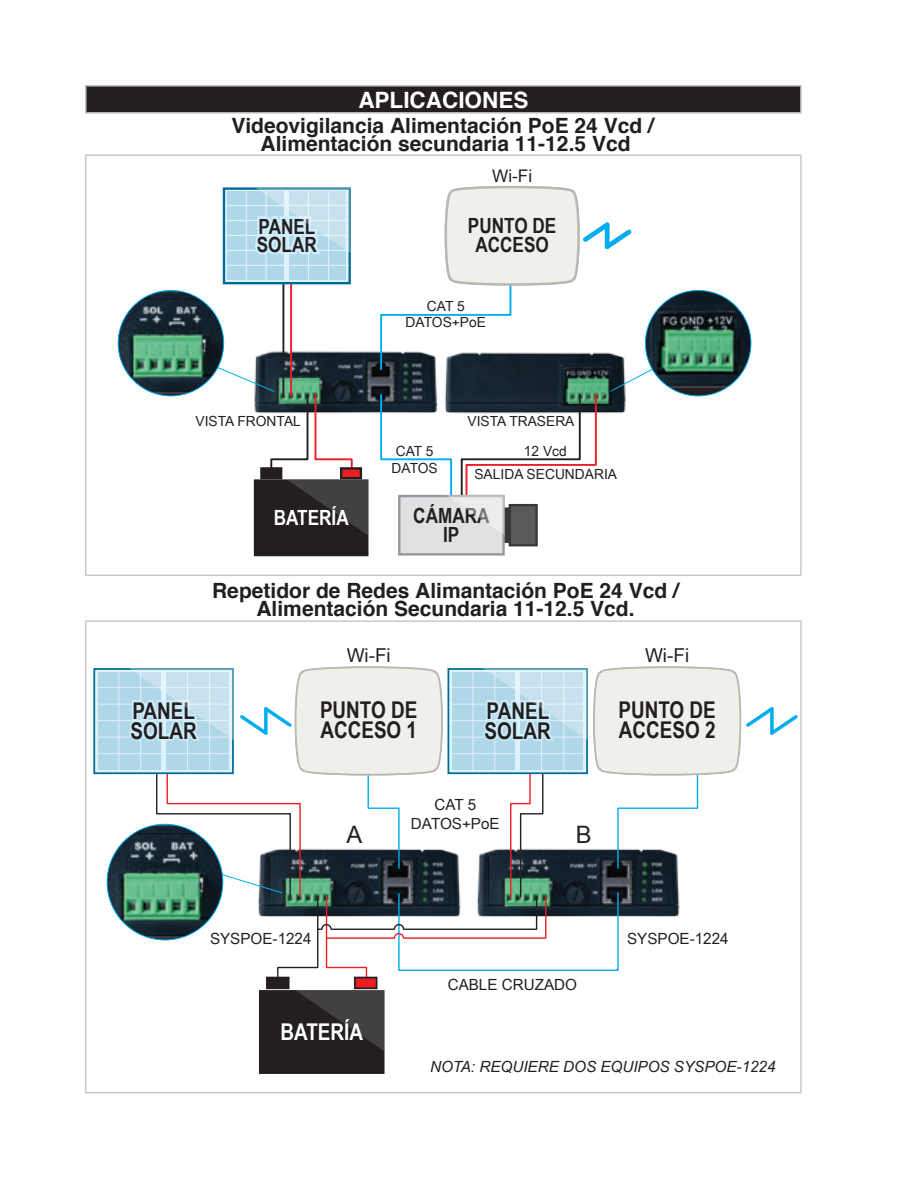
<style>
.page{position:relative;width:918px;height:1188px;background:#fff}
.page>*{position:absolute;margin:0;border:0;box-sizing:border-box;transform-origin:0 0}
.t1{font:24px "Arial Narrow";color:#231f20;scale:1.21 1}
.t2{font:700 23.1px/20.1px "Arial Narrow";color:#231f20}
.t3{font:700 23.1px "Arial Narrow";color:#fff}
.t4{font:700 22.5px "Helvetica";color:#fff}
.t5{font:700 21px/18px "Helvetica";color:#231f20;text-align:center}
.t6{font:700 21px/18.3px "Arial Narrow";color:#231f20;text-align:center}
.t7{font:700 21px "Arial Narrow";color:#fff}
.t8{font:19.2px "Arial Narrow";color:#231f20;scale:1.21 1}
.t9{font:17.4px "Arial Narrow";color:#231f20;scale:1.21 1}
.t10{font:15.3px/18.6px "Arial Narrow";color:#231f20;text-align:center;scale:1.21 1}
.t11{font:italic 15.3px "Arial Narrow";color:#231f20;scale:1.21 1}
.t12{font:14.1px/16.8px "Arial Narrow";color:#231f20;text-align:center;scale:1.21 1}
</style>
<div class="page">
<div style="left:86px;top:86px;width:715px;height:27px;background:#231f20"></div>
<hr style="left:85px;top:85px;width:717px;height:2px;background:#c7c8ca">
<hr style="left:85px;top:87px;width:2px;height:25px;background:#c7c8ca">
<hr style="left:800px;top:87px;width:2px;height:25px;background:#c7c8ca">
<hr style="left:85px;top:112px;width:717px;height:2px;background:#c7c8ca">
<hr style="left:85px;top:154px;width:717px;height:2px;background:#c7c8ca">
<hr style="left:85px;top:156px;width:2px;height:419px;background:#c7c8ca">
<hr style="left:800px;top:156px;width:2px;height:419px;background:#c7c8ca">
<hr style="left:85px;top:575px;width:717px;height:1px;background:#c7c8ca">
<hr style="left:85px;top:620px;width:717px;height:2px;background:#c7c8ca">
<hr style="left:85px;top:622px;width:2px;height:470px;background:#c7c8ca">
<hr style="left:800px;top:622px;width:2px;height:470px;background:#c7c8ca">
<hr style="left:85px;top:1092px;width:717px;height:1px;background:#c7c8ca">
<img style="left:214px;top:321px;width:454px;height:92px">
<hr style="left:290px;top:274px;width:2px;height:122px;background:#ee1d23">
<hr style="left:282px;top:274px;width:2px;height:122px;background:#231f20">
<div style="left:224px;top:189px;width:126px;height:94px;background:#dcf2fc"></div>
<div style="left:223px;top:187px;width:128px;height:97px;border:2px solid #006c95"></div>
<div style="left:289px;top:192px;width:57px;height:88px;background:#b0d7e7"></div>
<div style="left:227px;top:192px;width:57px;height:88px;background:#b0d7e7"></div>
<hr style="left:225px;top:205px;width:122px;height:1px;background:#dcf2fc">
<hr style="left:246px;top:191px;width:1px;height:91px;background:#dcf2fc">
<hr style="left:265px;top:191px;width:2px;height:91px;background:#dcf2fc">
<hr style="left:308px;top:191px;width:1px;height:91px;background:#dcf2fc">
<hr style="left:328px;top:191px;width:1px;height:91px;background:#dcf2fc">
<hr style="left:225px;top:220px;width:122px;height:1px;background:#dcf2fc">
<hr style="left:225px;top:235px;width:122px;height:1px;background:#dcf2fc">
<hr style="left:226px;top:250px;width:123px;height:1px;background:#dcf2fc">
<hr style="left:226px;top:265px;width:123px;height:1px;background:#dcf2fc">
<svg style="left:252px;top:188px;width:98px;height:70px"></svg>
<div style="left:255px;top:481px;width:112px;height:74px;background:#231f20"></div>
<div style="left:254px;top:479px;width:114px;height:77px;border:2px solid #231f20"></div>
<div style="left:504px;top:509px;width:6px;height:33px;background:#383839"></div>
<div style="left:502px;top:507px;width:9px;height:36px;border:2px solid #383839"></div>
<div style="left:398px;top:495px;width:107px;height:61px;background:#e0e1e3;border:2px solid #95979a"></div>
<div style="left:510px;top:505px;width:27px;height:40px;background:#5a5a5d"></div>
<div style="left:509px;top:504px;width:29px;height:42px;border:2px solid #383839"></div>
<svg style="left:379px;top:186px;width:274px;height:349px"></svg>
<svg style="left:215px;top:366px;width:153px;height:169px"></svg>
<img style="left:645px;top:290px;width:106px;height:106px;border-radius:53px">
<img style="left:118px;top:290px;width:106px;height:106px;border-radius:53px">
<div style="left:93px;top:668px;width:141px;height:106px;background:#dcf2fc;border:2px solid #006c95"></div>
<div style="left:98px;top:672px;width:62px;height:98px;background:#b0d7e7"></div>
<hr style="left:96px;top:687px;width:134px;height:1px;background:#dcf2fc">
<hr style="left:118px;top:671px;width:1px;height:101px;background:#dcf2fc">
<hr style="left:96px;top:704px;width:134px;height:1px;background:#dcf2fc">
<hr style="left:96px;top:720px;width:134px;height:1px;background:#dcf2fc">
<hr style="left:97px;top:737px;width:135px;height:1px;background:#dcf2fc">
<hr style="left:97px;top:753px;width:135px;height:1px;background:#dcf2fc">
<div style="left:259px;top:990px;width:126px;height:84px;background:#231f20"></div>
<svg style="left:127px;top:666px;width:671px;height:386px"></svg>
<img style="left:107px;top:824px;width:116px;height:116px;border-radius:58px">
<p class="t4" style="left:358px;top:82px;width:172px">APLICACIONES</p>
<p class="t5" style="left:231px;top:117px;width:424px">Videovigilancia Alimentación PoE 24 Vcd /<br>Alimentación secundaria 11-12.5 Vcd</p>
<p class="t6" style="left:257px;top:217px;width:62px;text-align:left">PANEL<br>SOLAR</p>
<p class="t9" style="left:492px;top:166px;width:35px">Wi-Fi</p>
<p class="t6" style="left:468px;top:217px;width:90px">PUNTO DE<br>ACCESO</p>
<p class="t12" style="left:406px;top:297px;width:68px">CAT 5<br>DATOS+PoE</p>
<p class="t12" style="left:195px;top:413px;width:89px">VISTA FRONTAL</p>
<p class="t12" style="left:468px;top:413px;width:90px">VISTA TRASERA</p>
<p class="t12" style="left:391px;top:443px;width:40px;text-align:left">CAT 5<br>DATOS</p>
<p class="t12" style="left:474px;top:439px;width:119px;line-height:23.7px">12 Vcd<br>SALIDA SECUNDARIA</p>
<p class="t7" style="left:274px;top:506px;width:77px">BATERÍA</p>
<p class="t6" style="left:413px;top:507px;width:78px">CÁMARA<br>IP</p>
<p class="t5" style="left:212px;top:582px;width:468px">Repetidor de Redes Alimantación PoE 24 Vcd /<br>Alimentación Secundaria 11-12.5 Vcd.</p>
<p class="t8" style="left:347px;top:644px;width:38px">Wi-Fi</p>
<p class="t2" style="left:320px;top:700px;width:99px">PUNTO DE<br>ACCESO 1</p>
<p class="t2" style="left:130px;top:700px;width:68px">PANEL<br>SOLAR</p>
<p class="t2" style="left:485px;top:700px;width:68px">PANEL<br>SOLAR</p>
<p class="t10" style="left:411px;top:796px;width:75px">CAT 5<br>DATOS+PoE</p>
<p class="t1" style="left:346px;top:821px;width:15px">A</p>
<p class="t1" style="left:576px;top:821px;width:15px">B</p>
<p class="t8" style="left:645px;top:644px;width:38px">Wi-Fi</p>
<p class="t2" style="left:618px;top:700px;width:99px">PUNTO DE<br>ACCESO 2</p>
<p class="t10" style="left:210px;top:929px;width:85px">SYSPOE-1224</p>
<p class="t10" style="left:627px;top:929px;width:85px">SYSPOE-1224</p>
<p class="t3" style="left:280px;top:1019px;width:84px">BATERÍA</p>
<p class="t10" style="left:448px;top:975px;width:108px">CABLE CRUZADO</p>
<p class="t11" style="left:430px;top:1058px;width:287px">NOTA: REQUIERE DOS EQUIPOS SYSPOE-1224</p>
</div>
